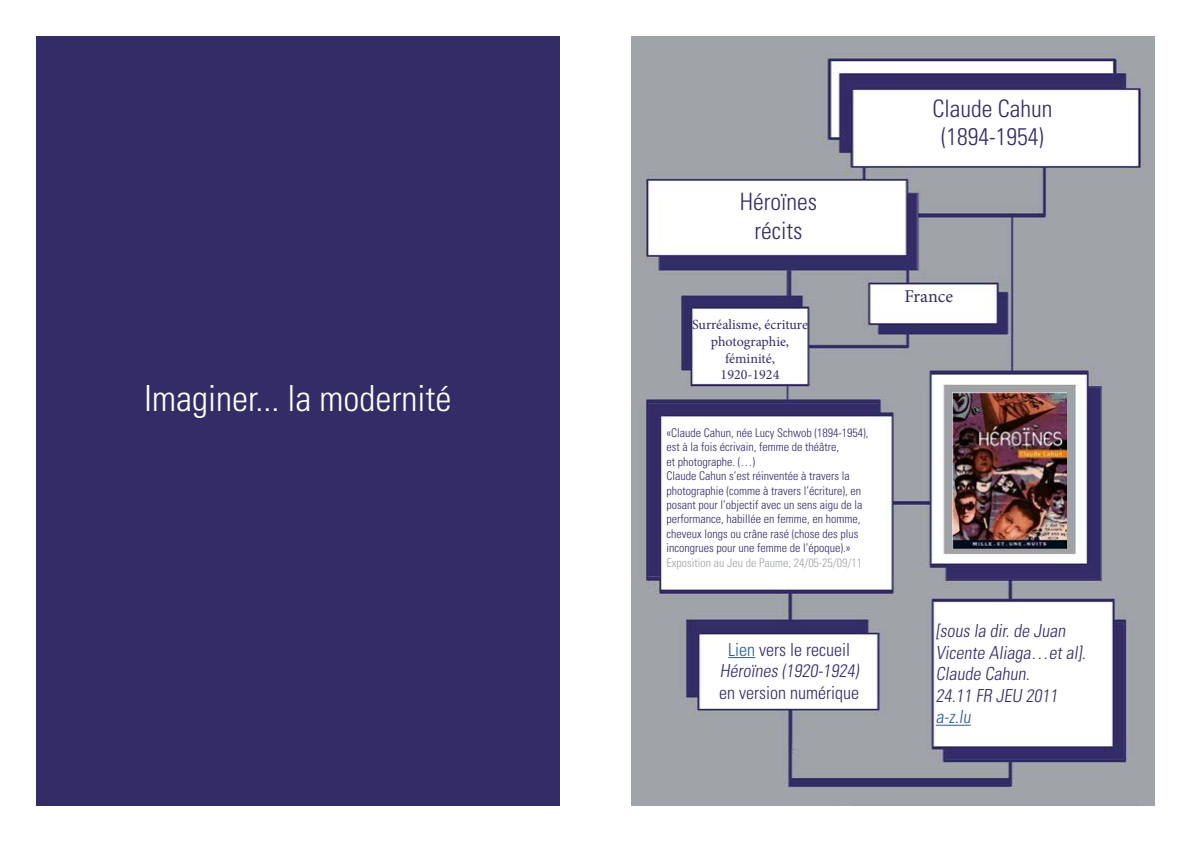
<style>
.page{position:relative;width:1191px;height:842px;background:#fff}
.page>*{position:absolute;margin:0;border:0;box-sizing:border-box;transform-origin:0 0}
.t1{font:300 condensed 36px "Univers LT Std";color:#fff}
.t2{font:300 condensed 24px/28.8px "Univers LT Std";color:#342c67;text-align:center}
.t3{font:300 condensed 24px/28.8px "Univers LT Std";color:#332c67;text-align:center}
.t4{font:300 condensed 18px/21.6px "Univers LT Std";color:#342c67;text-align:center}
.t5{font:18px "Minion Pro";letter-spacing:-.005em;color:#342c67}
.t6{font:300 condensed 18px "Univers LT Std";color:#275b9b}
.t7{font:14px/16.8px "Minion Pro";color:#342c67;text-align:center}
.t8{font:300 condensed 12px/14.4px "Univers LT Std";color:#342c67}
.t9{font:300 condensed 12px "Univers LT Std";color:#9fa2a5}
.s1{color:#275b9b}
</style>
<div class="page">
<div style="left:36px;top:36px;width:523px;height:770px;background:#342c67"></div>
<img style="left:631px;top:36px;width:524px;height:770px">
<svg style="left:728px;top:657px;width:27px;height:1px"></svg>
<hr style="left:935px;top:725px;width:35px;height:1px;background:#275b9b">
<img style="left:952px;top:393px;width:114px;height:155px">
<h1 class="t1" style="left:144px;top:376px;width:309px">Imaginer... la modernité</h1>
<h2 class="t3" style="left:739px;top:187px;width:79px">Héroïnes récits</h2>
<p class="t7" style="left:692px;top:316px;width:117px">Surréalisme, écriture photographie, féminité,<br>1920-1924</p>
<p class="t8" style="left:666px;top:426px;width:203px">«Claude Cahun, née Lucy Schwob (1894-1954), est à la fois écrivain, femme de théâtre,<br>et photographe. (…)<br>Claude Cahun s’est réinventée à travers la photographie (comme à travers l’écriture), en posant pour l’objectif avec un sens aigu de la performance, habillée en femme, en homme, cheveux longs ou crâne rasé (chose des plus incongrues pour une femme de l’époque).»</p>
<p class="t9" style="left:666px;top:555px;width:197px">Exposition au Jeu de Paume, 24/05-25/09/11</p>
<h3 class="t4" style="left:719px;top:639px;width:144px"><span class="s1">Lien</span> vers le recueil<br>Héroïnes (1920-1924) en version numérique</h3>
<h2 class="t2" style="left:932px;top:94px;width:121px">Claude Cahun (1894-1954)</h2>
<h3 class="t5" style="left:904px;top:284px;width:50px">France</h3>
<h3 class="t4" style="left:935px;top:620px;width:154px;text-align:left">[sous la dir.de Juan<br>Vicente Aliaga…etal].<br>Claude Cahun.<br>24.11 FR JEU 2011</h3>
<h3 class="t6" style="left:935px;top:706px;width:40px">a-z.lu</h3>
</div>
